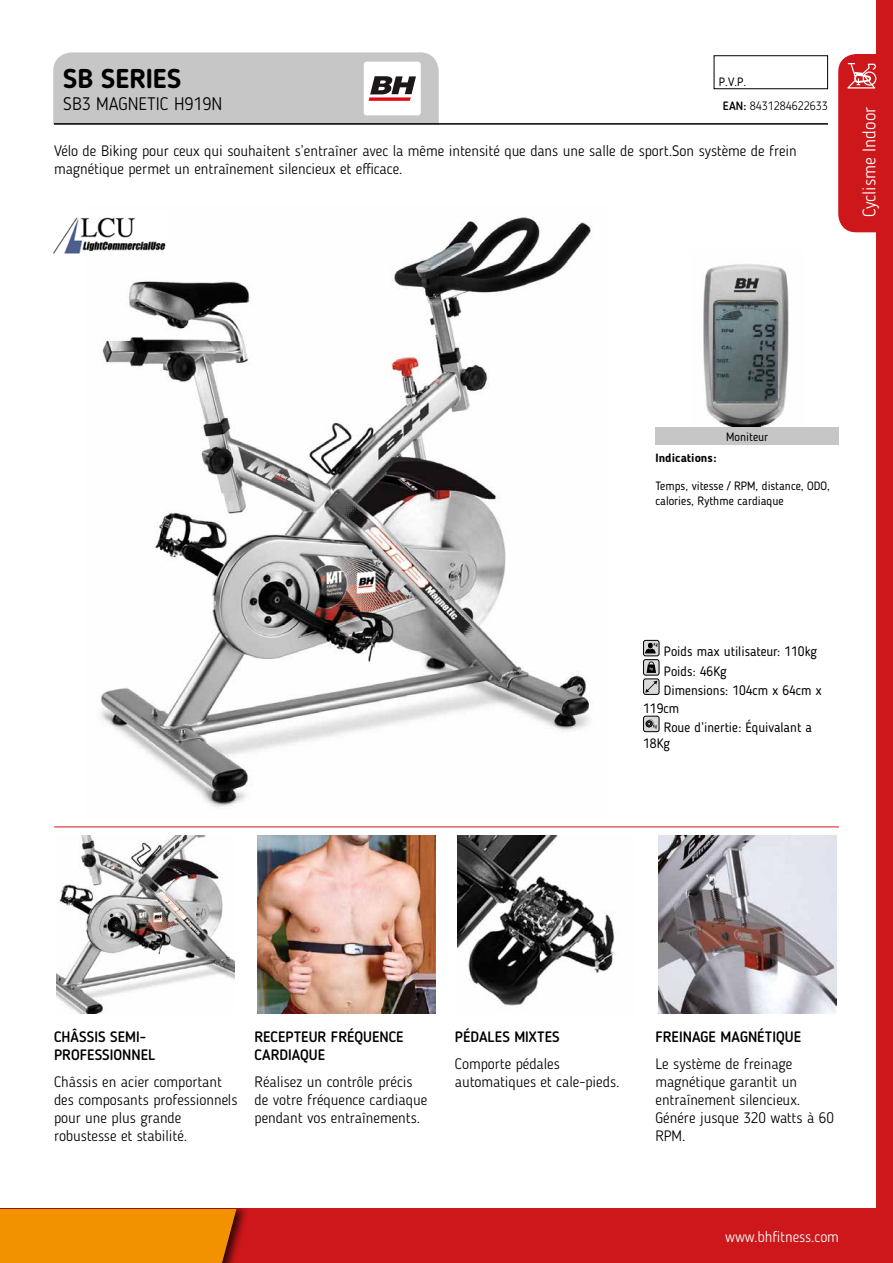
<style>
.page{position:relative;width:893px;height:1263px;background:#fff}
.page>*{position:absolute;margin:0;border:0;box-sizing:border-box;transform-origin:0 0}
.t1{font:700 27px "Blogger Sans";color:#000}
.t2{font:300 18px "Blogger Sans";color:#000}
.t3{font:300 18px "Blogger Sans";color:#fff}
.t4{font:300 15px/18px "Blogger Sans";color:#000}
.t5{font:500 15px/18px "Blogger Sans";color:#000}
.t6{font:300 15px "Blogger Sans";color:#fff}
.t7{font:13.5px/19.2px "Blogger Sans";color:#000}
.t8{font:12px/14.4px "Blogger Sans";color:#000}
.t9{font:300 12px "Blogger Sans";color:#000}
.t10{font:700 12px "Blogger Sans";color:#000}
.s1{font-weight:500}
</style>
<div class="page">
<img style="left:100px;top:216px;width:491px;height:591px">
<img style="left:690px;top:264px;width:114px;height:164px">
<img style="left:57px;top:835px;width:178px;height:179px">
<img style="left:257px;top:835px;width:178px;height:179px">
<img style="left:458px;top:835px;width:157px;height:171px">
<img style="left:658px;top:835px;width:178px;height:179px">
<hr style="left:54px;top:123px;width:774px;height:2px;background:#000">
<hr style="left:54px;top:826px;width:785px;height:1px;background:#cd171a">
<div style="left:655px;top:428px;width:184px;height:17px;background:#c6c6c6"></div>
<svg style="left:53px;top:52px;width:386px;height:73px;background:#c4c2c3"></svg>
<div style="left:0;top:1209px;width:893px;height:54px;background:#cd171a"></div>
<div style="left:0;top:1209px;width:249px;height:54px;background:#000;opacity:.75"></div>
<div style="left:0;top:1209px;width:236px;height:54px;background:#f39200"></div>
<div style="left:876px;top:0;width:17px;height:1263px;background:#cd171a"></div>
<svg style="left:838px;top:54px;width:39px;height:178px;background:#cf2427"></svg>
<svg style="left:643px;top:640px;width:16px;height:16px"></svg>
<div style="left:643px;top:640px;width:16px;height:16px;border:1px solid #000;border-radius:2px"></div>
<svg style="left:645px;top:643px;width:13px;height:10px"></svg>
<div style="left:643px;top:660px;width:16px;height:15px;background:#dadada;border-radius:2px"></div>
<div style="left:643px;top:659px;width:16px;height:16px;border:1px solid #000;border-radius:2px"></div>
<svg style="left:647px;top:661px;width:9px;height:12px"></svg>
<div style="left:643px;top:679px;width:16px;height:15px;background:#dadada;border-radius:2px"></div>
<div style="left:643px;top:678px;width:16px;height:17px;border:1px solid #000;border-radius:2px"></div>
<svg style="left:645px;top:681px;width:12px;height:12px"></svg>
<svg style="left:643px;top:716px;width:16px;height:16px"></svg>
<div style="left:643px;top:716px;width:16px;height:16px;border:1px solid #000;border-radius:2px"></div>
<svg style="left:647px;top:719px;width:10px;height:9px"></svg>
<div style="left:714px;top:55px;width:114px;height:34px;border:1px solid #000"></div>
<img style="left:53px;top:216px;width:115px;height:37px">
<h1 class="t1" style="left:63px;top:62px;width:120px">SB SERIES</h1>
<p class="t2" style="left:63px;top:93px;width:161px">SB3 MAGNETIC H919N</p>
<p class="t4" style="left:54px;top:142px;width:744px">Vélo de Biking pour ceux qui souhaitent s’entraîner avec la même intensité que dans une salle de sport.Son système de frein magnétique permet un entraînement silencieux et efficace.</p>
<p class="t8" style="left:719px;top:75px;width:29px">P.V.P.</p>
<p class="t9" style="left:723px;top:98px;width:107px"><span class="s1">EAN:</span> 8431284622633</p>
<p class="t3" style="left:858px;top:217px;width:112px;rotate:-90deg">Cyclisme Indoor</p>
<p class="t8" style="left:726px;top:429px;width:44px">Moniteur</p>
<p class="t10" style="left:655px;top:450px;width:63px">Indications:</p>
<p class="t8" style="left:655px;top:479px;width:176px">Temps, vitesse / RPM, distance, ODO, calories, Rythme cardiaque</p>
<p class="t7" style="left:664px;top:642px;width:159px">Poids max utilisateur: 110kg<br>Poids: 46Kg<br>Dimensions: 104cm x 64cm x</p>
<p class="t7" style="left:664px;top:698px;width:149px;text-indent:-21px">119cm<br>Roue d’inertie: Équivalant a</p>
<p class="t7" style="left:643px;top:734px;width:28px">18Kg</p>
<p class="t5" style="left:54px;top:1028px;width:103px">CHÂSSIS SEMI-<br>PROFESSIONNEL</p>
<p class="t4" style="left:54px;top:1072px;width:185px">Châssis en acier comportant des composants professionnels pour une plus grande robustesse et stabilité.</p>
<p class="t5" style="left:254px;top:1028px;width:151px">RECEPTEUR FRÉQUENCE<br>CARDIAQUE</p>
<p class="t4" style="left:254px;top:1072px;width:174px">Réalisez un contrôle précis de votre fréquence cardiaque pendant vos entraînements.</p>
<p class="t5" style="left:455px;top:1028px;width:106px">PÉDALES MIXTES</p>
<p class="t4" style="left:455px;top:1054px;width:166px">Comporte pédales automatiques et cale-pieds.</p>
<p class="t5" style="left:655px;top:1028px;width:147px">FREINAGE MAGNÉTIQUE</p>
<p class="t4" style="left:655px;top:1054px;width:180px">Le système de freinage magnétique garantit un entraînement silencieux.<br>Génére jusque 320 watts à 60<br>RPM.</p>
<p class="t6" style="left:725px;top:1228px;width:115px">www.bhfitness.com</p>
</div>
